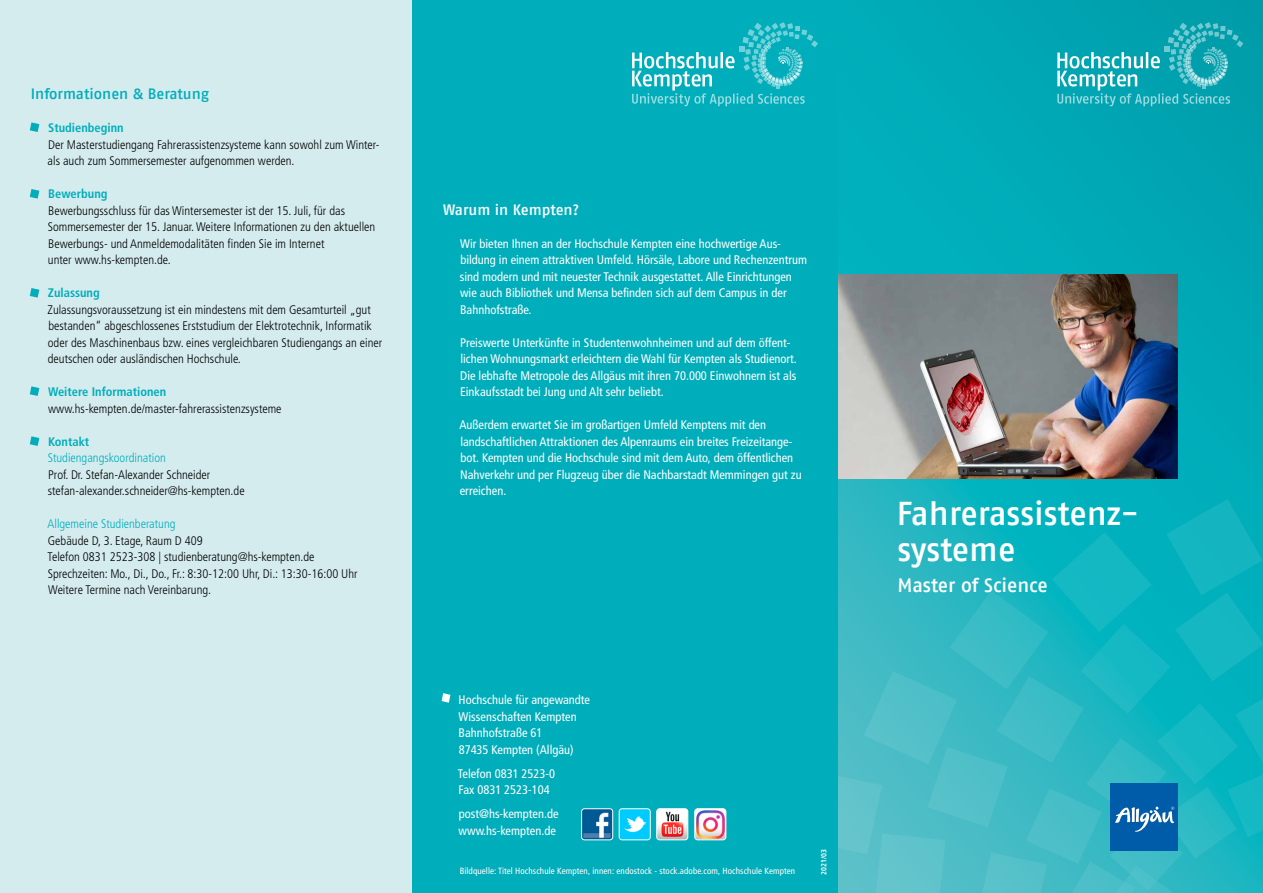
<style>
.page{position:relative;width:1263px;height:893px;background:#fff}
.page>*{position:absolute;margin:0;border:0;box-sizing:border-box;transform-origin:0 0}
.t1{font:33px/36px "Fago No Med";letter-spacing:-.005em;color:#fff}
.t2{font:19.5px "Fago No Med";letter-spacing:-.005em;color:#fff}
.t3{font:15px "Fago No Med";letter-spacing:-.005em;color:#00adba}
.t4{font:15px "Fago No Med";letter-spacing:-.005em;color:#fff}
.t5{font:condensed 12.45px/16.5px "Frutiger LT";color:#fff}
.t6{font:300 condensed 12.45px/16.5px "Frutiger LT Std";color:#000}
.t7{font:700 condensed 12.45px "Frutiger LT Std";color:#00adba}
.t8{font:300 condensed 12.45px "Frutiger LT Std";color:#00adba}
.t9{font:condensed 9px "Frutiger LT";letter-spacing:.01em;color:#fff}
.t10{font:700 condensed 7.5px "Frutiger LT Std";letter-spacing:.01em;color:#fff}
</style>
<div class="page">
<div style="left:0;top:0;width:412px;height:893px;background:#d5ecef"></div>
<div style="left:838px;top:0;width:425px;height:893px;background:#00aab7"></div>
<img style="left:838px;top:275px;width:339px;height:204px">
<svg style="left:30px;top:189px;width:9px;height:10px"></svg>
<svg style="left:30px;top:288px;width:9px;height:10px"></svg>
<svg style="left:30px;top:122px;width:9px;height:10px"></svg>
<svg style="left:30px;top:436px;width:9px;height:10px"></svg>
<svg style="left:30px;top:386px;width:9px;height:10px"></svg>
<div style="left:412px;top:0;width:426px;height:893px;background:#00adba"></div>
<svg style="left:442px;top:693px;width:8px;height:10px"></svg>
<svg style="left:838px;top:499px;width:425px;height:394px"></svg>
<img style="left:583px;top:810px;width:30px;height:30px">
<div style="left:581px;top:808px;width:32px;height:32px;border:1px solid #fff;border-radius:3px"></div>
<img style="left:619px;top:810px;width:30px;height:30px">
<div style="left:619px;top:808px;width:32px;height:32px;border:1px solid #fff;border-radius:3px"></div>
<img style="left:658px;top:810px;width:30px;height:30px">
<div style="left:656px;top:808px;width:32px;height:32px;border:1px solid #fff;border-radius:3px"></div>
<img style="left:696px;top:810px;width:30px;height:30px">
<div style="left:694px;top:808px;width:32px;height:32px;border:1px solid #fff;border-radius:3px"></div>
<svg style="left:1057px;top:22px;width:186px;height:84px"></svg>
<svg style="left:632px;top:22px;width:186px;height:84px"></svg>
<p class="t3" style="left:31px;top:85px;width:180px">Informationen &amp; Beratung</p>
<p class="t7" style="left:48px;top:120px;width:77px">Studienbeginn</p>
<p class="t6" style="left:48px;top:136px;width:333px">Der Masterstudiengang Fahrerassistenzsysteme kann sowohl zum Winter&shy;als auch zum Sommersemester aufgenommen werden.</p>
<p class="t7" style="left:48px;top:186px;width:61px">Bewerbung</p>
<p class="t6" style="left:48px;top:202px;width:329px">Bewerbungsschluss für das Wintersemester ist der 15. Juli, für das Sommersemester der 15. Januar. Weitere Informationen zu den aktuellen Bewerbungs- und Anmeldemodalitäten finden Sie im Internet<br>unter www.hs-kempten.de.</p>
<p class="t7" style="left:48px;top:285px;width:53px">Zulassung</p>
<p class="t6" style="left:47px;top:301px;width:336px">Zulassungsvoraussetzung ist ein mindestens mit dem Gesamturteil „gut bestanden“ abgeschlossenes Erststudium der Elektrotechnik, Informatik oder des Maschinenbaus bzw. eines vergleichbaren Studiengangs an einer deutschen oder ausländischen Hochschule.</p>
<p class="t7" style="left:48px;top:384px;width:120px">Weitere Informationen</p>
<p class="t6" style="left:48px;top:400px;width:235px">www.hs-kempten.de/master-fahrerassistenzsysteme</p>
<p class="t7" style="left:48px;top:434px;width:43px">Kontakt</p>
<p class="t8" style="left:48px;top:451px;width:120px">Studiengangskoordination</p>
<p class="t6" style="left:48px;top:466px;width:198px">Prof. Dr. Stefan-Alexander Schneider stefan-alexander.schneider@hs-kempten.de</p>
<p class="t8" style="left:48px;top:517px;width:129px">Allgemeine Studienberatung</p>
<p class="t6" style="left:47px;top:532px;width:312px">Gebäude D, 3. Etage, Raum D 409<br>Telefon 0831 2523-308 | studienberatung@hs-kempten.de Sprechzeiten: Mo., Di., Do., Fr.: 8:30-12:00 Uhr, Di.: 13:30-16:00 Uhr Weitere Termine nach Vereinbarung.</p>
<p class="t4" style="left:443px;top:201px;width:138px">Warum in Kempten?</p>
<p class="t5" style="left:460px;top:235px;width:349px">Wir bieten Ihnen an der Hochschule Kempten eine hochwertige Aus&shy;bildung in einem attraktiven Umfeld. Hörsäle, Labore und Rechenzentrum sind modern und mit neuester Technik ausgestattet. Alle Einrichtungen wie auch Bibliothek und Mensa befinden sich auf dem Campus in der Bahnhofstraße.</p>
<p class="t5" style="left:460px;top:334px;width:338px">Preiswerte Unterkünfte in Studentenwohnheimen und auf dem öffent&shy;lichen Wohnungsmarkt erleichtern die Wahl für Kempten als Studienort.<br>Die lebhafte Metropole des Allgäus mit ihren 70.000 Einwohnern ist als Einkaufsstadt bei Jung und Alt sehr beliebt.</p>
<p class="t5" style="left:459px;top:417px;width:344px">Außerdem erwartet Sie im großartigen Umfeld Kemptens mit den landschaftlichen Attraktionen des Alpenraums ein breites Freizeitange&shy;bot. Kempten und die Hochschule sind mit dem Auto, dem öffentlichen Nahverkehr und per Flugzeug über die Nachbarstadt Memmingen gut zu erreichen.</p>
<p class="t5" style="left:459px;top:692px;width:133px">Hochschule für angewandte<br>Wissenschaften Kempten<br>Bahnhofstraße 61<br>87435 Kempten (Allgäu)</p>
<p class="t5" style="left:458px;top:765px;width:99px">Telefon 0831 2523-0<br>Fax 0831 2523-104</p>
<p class="t5" style="left:459px;top:806px;width:101px">post@hs-kempten.de www.hs-kempten.de</p>
<p class="t9" style="left:460px;top:866px;width:337px">Bildquelle: Titel Hochschule Kempten, innen: endostock - stock.adobe.com, Hochschule Kempten</p>
<p class="t10" style="left:819px;top:875px;width:27px;rotate:-90deg">2021/03</p>
<h1 class="t1" style="left:897px;top:495px;width:243px">Fahrerassistenz&shy;systeme</h1>
<h2 class="t2" style="left:897px;top:574px;width:152px">Master of Science</h2>
</div>
